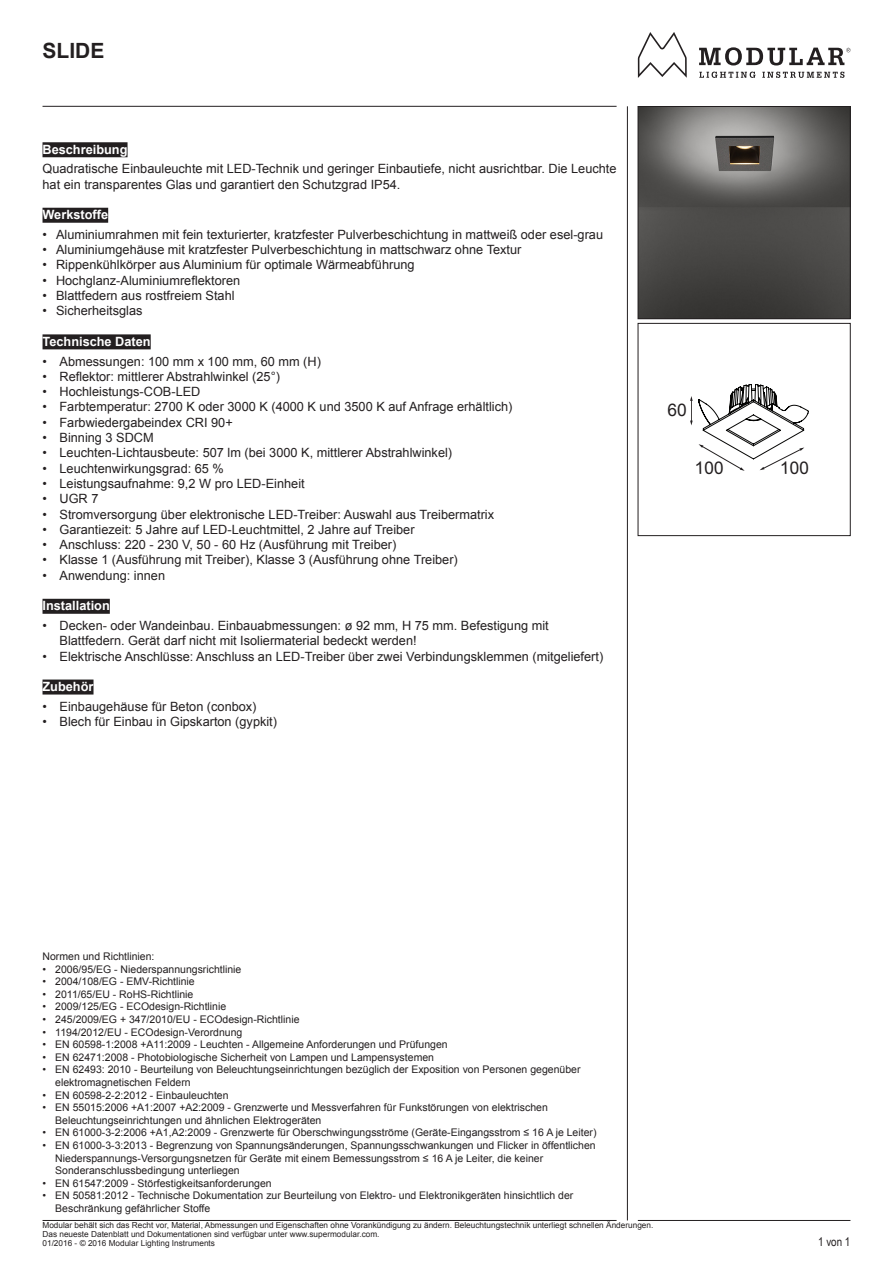
<style>
.page{position:relative;width:893px;height:1263px;background:#fff}
.page>*{position:absolute;margin:0;border:0;box-sizing:border-box;transform-origin:0 0}
.t1{font:700 21px "Arial";color:#231f20}
.t2{font:17.4px "Arial";color:#231f20}
.t3{font:12.75px/15.3px "Arial";color:#231f20}
.t4{font:700 12.75px "Arial";color:#fff}
.t5{font:12px "Arial Narrow";color:#231f20}
.t6{font:10.5px/12.6px "Arial";color:#231f20}
.t7{font:8.25px/9px "Arial";color:#231f20}
</style>
<div class="page">
<div style="left:43px;top:142px;width:85px;height:15px;background:#231f20"></div>
<div style="left:43px;top:208px;width:65px;height:15px;background:#231f20"></div>
<div style="left:43px;top:334px;width:108px;height:15px;background:#231f20"></div>
<div style="left:43px;top:599px;width:67px;height:15px;background:#231f20"></div>
<div style="left:43px;top:679px;width:51px;height:15px;background:#231f20"></div>
<svg style="left:638px;top:32px;width:49px;height:46px"></svg>
<svg style="left:699px;top:72px;width:56px;height:6px"></svg>
<svg style="left:762px;top:72px;width:82px;height:6px"></svg>
<svg style="left:699px;top:47px;width:151px;height:18px"></svg>
<hr style="left:43px;top:106px;width:574px;height:1px;background:#231f20">
<hr style="left:627px;top:106px;width:1px;height:1114px;background:#231f20">
<hr style="left:638px;top:1220px;width:212px;height:1px;background:#231f20">
<hr style="left:43px;top:1220px;width:574px;height:1px;background:#231f20">
<img style="left:640px;top:108px;width:208px;height:209px">
<div style="left:638px;top:106px;width:212px;height:213px;border:1px solid #231f20"></div>
<div style="left:638px;top:323px;width:212px;height:213px;border:1px solid #231f20"></div>
<svg style="left:690px;top:384px;width:119px;height:87px"></svg>
<p class="t1" style="left:43px;top:36px;width:63px">SLIDE</p>
<p class="t4" style="left:43px;top:141px;width:87px">Beschreibung</p>
<p class="t3" style="left:43px;top:161px;width:576px">Quadratische Einbauleuchte mit LED-Technik und geringer Einbautiefe, nicht ausrichtbar. Die Leuchte hat ein transparentes Glas und garantiert den Schutzgrad IP54.</p>
<p class="t4" style="left:43px;top:206px;width:67px">Werkstoffe</p>
<p class="t3" style="left:43px;top:227px;width:562px">• Aluminiumrahmen mit fein texturierter, kratzfester Pulverbeschichtung in mattweiß oder esel-grau</p>
<p class="t3" style="left:43px;top:242px;width:480px">• Aluminiumgehäuse mit kratzfester Pulverbeschichtung in mattschwarz ohne Textur</p>
<p class="t3" style="left:43px;top:257px;width:374px">• Rippenkühlkörper aus Aluminium für optimale Wärmeabführung</p>
<p class="t3" style="left:43px;top:273px;width:199px">• Hochglanz-Aluminiumreflektoren</p>
<p class="t3" style="left:43px;top:288px;width:194px">• Blattfedern aus rostfreiem Stahl</p>
<p class="t3" style="left:43px;top:303px;width:101px">• Sicherheitsglas</p>
<p class="t4" style="left:43px;top:333px;width:110px">Technische Daten</p>
<p class="t3" style="left:43px;top:354px;width:280px">• Abmessungen: 100 mm x 100 mm, 60 mm (H)</p>
<p class="t3" style="left:43px;top:369px;width:239px">• Reflektor: mittlerer Abstrahlwinkel (25°)</p>
<p class="t3" style="left:43px;top:384px;width:159px">• Hochleistungs-COB-LED</p>
<p class="t3" style="left:43px;top:399px;width:471px">• Farbtemperatur: 2700 K oder 3000 K (4000 K und 3500 K auf Anfrage erhältlich)</p>
<p class="t3" style="left:43px;top:415px;width:192px">• Farbwiedergabeindex CRI 90+</p>
<p class="t3" style="left:43px;top:430px;width:113px">• Binning 3 SDCM</p>
<p class="t3" style="left:43px;top:445px;width:411px">• Leuchten-Lichtausbeute: 507 lm (bei 3000 K, mittlerer Abstrahlwinkel)</p>
<p class="t3" style="left:43px;top:461px;width:183px">• Leuchtenwirkungsgrad: 65 %</p>
<p class="t3" style="left:43px;top:476px;width:264px">• Leistungsaufnahme: 9,2 W pro LED-Einheit</p>
<p class="t3" style="left:43px;top:491px;width:57px">• UGR 7</p>
<p class="t3" style="left:43px;top:507px;width:453px">• Stromversorgung über elektronische LED-Treiber: Auswahl aus Treibermatrix</p>
<p class="t3" style="left:43px;top:522px;width:374px">• Garantiezeit: 5 Jahre auf LED-Leuchtmittel, 2 Jahre auf Treiber</p>
<p class="t3" style="left:43px;top:537px;width:355px">• Anschluss: 220 - 230 V, 50 - 60 Hz (Ausführung mit Treiber)</p>
<p class="t3" style="left:43px;top:552px;width:417px">• Klasse 1 (Ausführung mit Treiber), Klasse 3 (Ausführung ohne Treiber)</p>
<p class="t3" style="left:43px;top:568px;width:124px">• Anwendung: innen</p>
<p class="t4" style="left:43px;top:597px;width:69px">Installation</p>
<p class="t3" style="left:60px;top:618px;width:491px;text-indent:-17px">• Decken- oder Wandeinbau. Einbauabmessungen: ø 92 mm, H 75 mm. Befestigung mit<br>Blattfedern. Gerät darf nicht mit Isoliermaterial bedeckt werden!</p>
<p class="t3" style="left:43px;top:648px;width:562px">• Elektrische Anschlüsse: Anschluss an LED-Treiber über zwei Verbindungsklemmen (mitgeliefert)</p>
<p class="t4" style="left:43px;top:678px;width:53px">Zubehör</p>
<p class="t3" style="left:43px;top:699px;width:216px">• Einbaugehäuse für Beton (conbox)</p>
<p class="t3" style="left:43px;top:714px;width:236px">• Blech für Einbau in Gipskarton (gypkit)</p>
<p class="t2" style="left:667px;top:399px;width:21px">60</p>
<p class="t6" style="left:43px;top:950px;width:114px">Normen und Richtlinien:</p>
<p class="t6" style="left:43px;top:963px;width:200px">• 2006/95/EG - Niederspannungsrichtlinie</p>
<p class="t6" style="left:43px;top:975px;width:154px">• 2004/108/EG - EMV-Richtlinie</p>
<p class="t6" style="left:43px;top:988px;width:152px">• 2011/65/EU - RoHS-Richtlinie</p>
<p class="t6" style="left:43px;top:1000px;width:185px">• 2009/125/EG - ECOdesign-Richtlinie</p>
<p class="t6" style="left:43px;top:1013px;width:258px">• 245/2009/EG + 347/2010/EU - ECOdesign-Richtlinie</p>
<p class="t6" style="left:43px;top:1026px;width:201px">• 1194/2012/EU - ECOdesign-Verordnung</p>
<p class="t6" style="left:43px;top:1038px;width:407px">• EN 60598-1:2008 +A11:2009 - Leuchten - Allgemeine Anforderungen und Prüfungen</p>
<p class="t6" style="left:43px;top:1051px;width:393px">• EN 62471:2008 - Photobiologische Sicherheit von Lampen und Lampensystemen</p>
<p class="t6" style="left:55px;top:1063px;width:527px;text-indent:-13px">• EN 62493: 2010 - Beurteilung von Beleuchtungseinrichtungen bezüglich der Exposition von Personen gegenüber elektromagnetischen Feldern</p>
<p class="t6" style="left:43px;top:1089px;width:188px">• EN 60598-2-2:2012 - Einbauleuchten</p>
<p class="t6" style="left:55px;top:1101px;width:494px;text-indent:-13px">• EN 55015:2006 +A1:2007 +A2:2009 - Grenzwerte und Messverfahren für Funkstörungen von elektrischen<br>Beleuchtungseinrichtungen und ähnlichen Elektrogeräten</p>
<p class="t6" style="left:43px;top:1126px;width:556px">• EN 61000-3-2:2006 +A1,A2:2009 - Grenzwerte für Oberschwingungsströme (Geräte-Eingangsstrom ≤ 16 A je Leiter)</p>
<p class="t6" style="left:55px;top:1139px;width:542px;text-indent:-13px">• EN 61000-3-3:2013 - Begrenzung von Spannungsänderungen, Spannungsschwankungen und Flicker in öffentlichen<br>Niederspannungs-Versorgungsnetzen für Geräte mit einem Bemessungsstrom ≤ 16 A je Leiter, die keiner<br>Sonderanschlussbedingung unterliegen</p>
<p class="t6" style="left:43px;top:1177px;width:231px">• EN 61547:2009 - Störfestigkeitsanforderungen</p>
<p class="t6" style="left:55px;top:1189px;width:520px;text-indent:-13px">• EN 50581:2012 - Technische Dokumentation zur Beurteilung von Elektro- und Elektronikgeräten hinsichtlich der<br>Beschränkung gefährlicher Stoffe</p>
<p class="t7" style="left:43px;top:1221px;width:612px">Modular behält sich das Recht vor, Material, Abmessungen und Eigenschaften ohne Vorankündigung zu ändern. Beleuchtungstechnik unterliegt schnellen Änderungen.<br>Das neueste Datenblatt und Dokumentationen sind verfügbar unter www.supermodular.com.</p>
<p class="t7" style="left:43px;top:1239px;width:174px">01/2016 - © 2016 Modular Lighting Instruments</p>
<p class="t5" style="left:818px;top:1233px;width:34px">1 von 1</p>
</div>
